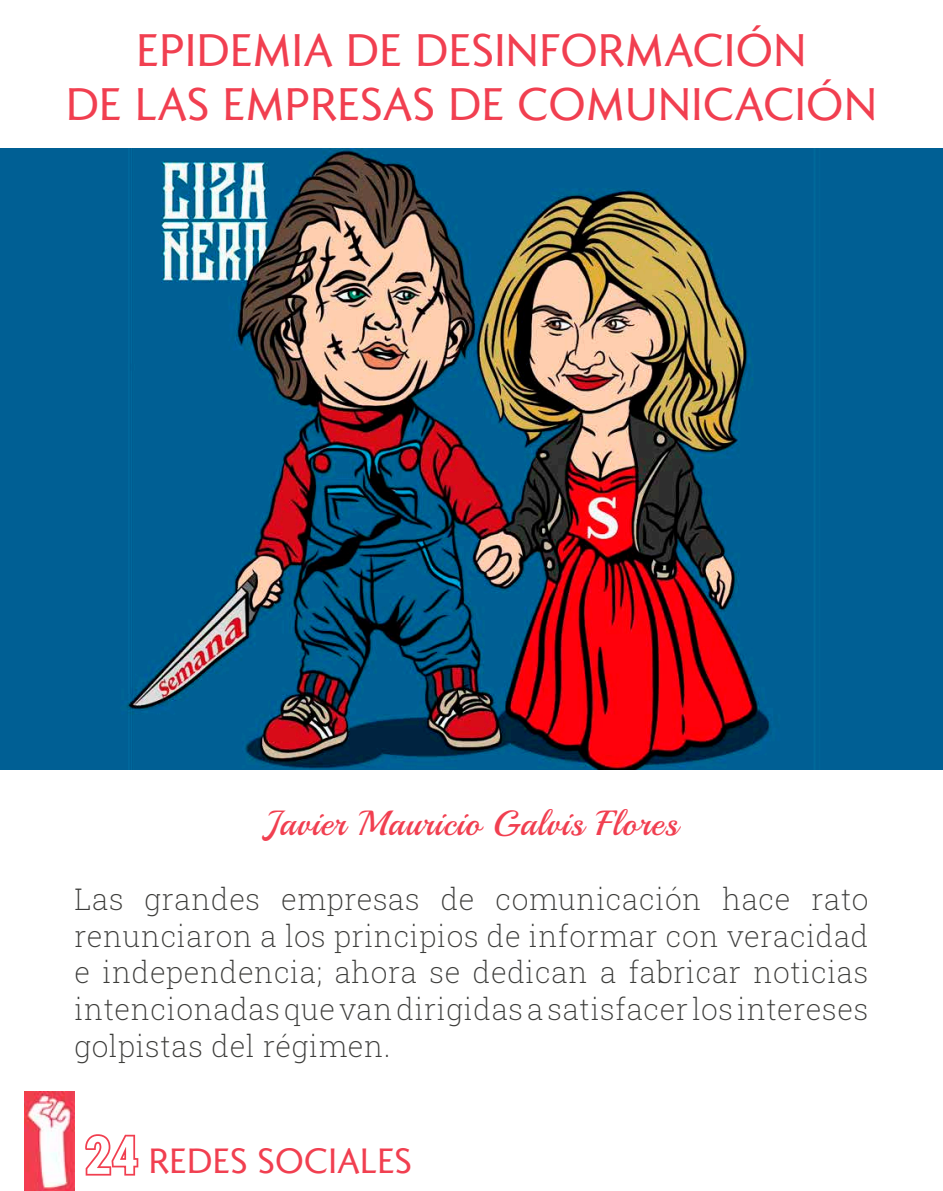
<style>
.page{position:relative;width:943px;height:1191px;background:#fff}
.page>*{position:absolute;margin:0;border:0;box-sizing:border-box;transform-origin:0 0}
.t1{font:45.5px/53.9px "Romanica";letter-spacing:.01em;color:#f13f50;text-align:center}
.t2{font:35px "Playball";letter-spacing:.025em;color:#f13f50}
.t3{font:35px "Romanica";letter-spacing:.01em;color:#f13f50}
.t4{font:200 29.75px/36.8px "Roboto Slab";letter-spacing:.02em;color:#3c3c3a;text-align:justify}
.s1{font-family:"Roboto Condensed";font-weight:700;font-size:52.5px}
</style>
<div class="page">
<img style="left:0;top:149px;width:943px;height:620px">
<img style="left:25px;top:1091px;width:49px;height:100px">
<h1 class="t1" style="left:66px;top:22px;width:812px">EPIDEMIA DE DESINFORMACIÓN<br>DE LAS EMPRESAS DE COMUNICACIÓN</h1>
<p class="t2" style="left:265px;top:802px;width:414px">Javier Mauricio Galvis Flores</p>
<p class="t4" style="left:74px;top:879px;width:795px">Las grandes empresas de comunicación hace rato renunciaron a los principios de informar con veracidad e independencia; ahora se dedican a fabricar noticias intencionadas que van dirigidas a satisfacer los intereses golpistas del régimen.</p>
<p class="t3" style="left:85px;top:1137px;width:328px"><span class="s1">24</span> REDES SOCIALES</p>
</div>
